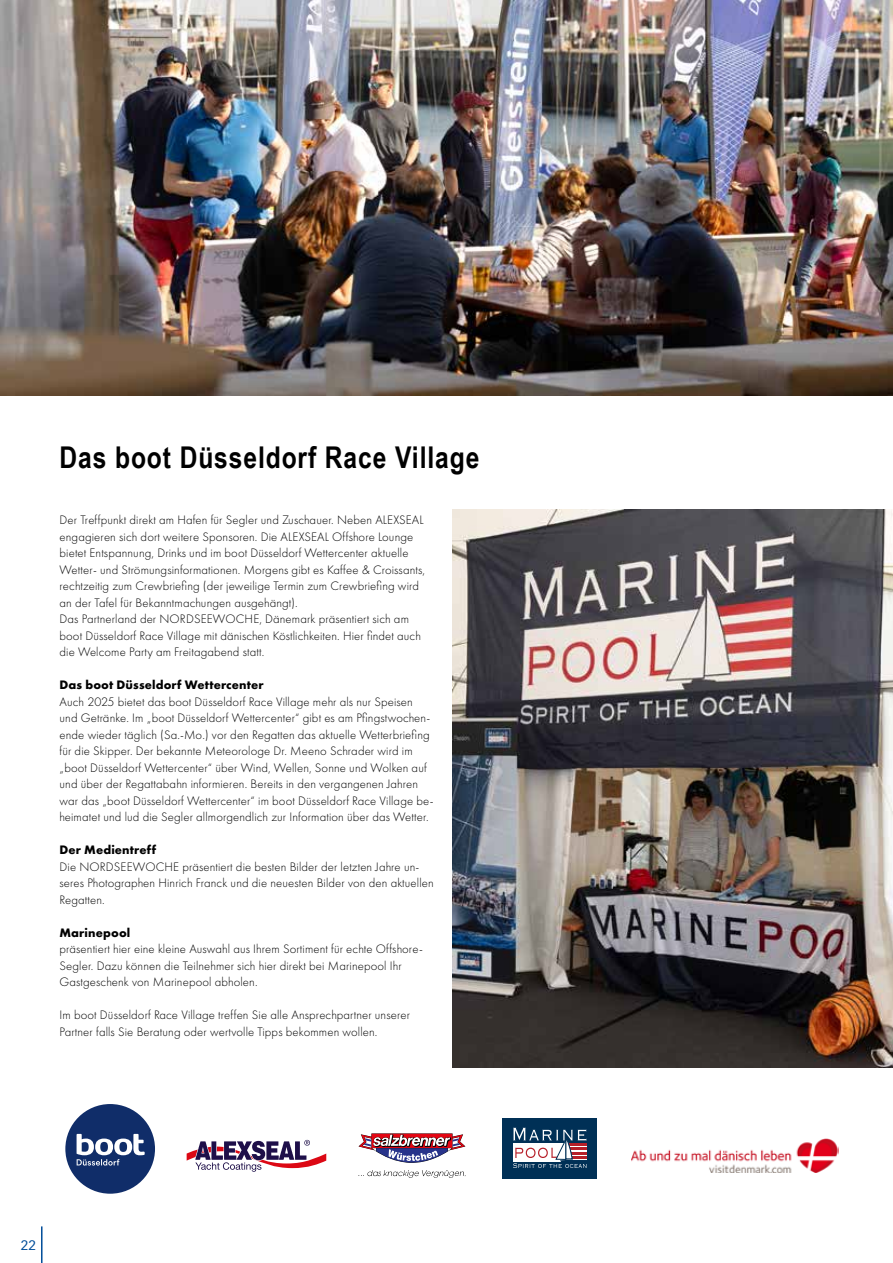
<style>
.page{position:relative;width:893px;height:1263px;background:#fff}
.page>*{position:absolute;margin:0;border:0;box-sizing:border-box;transform-origin:0 0}
.t1{font:700 30px "Arial Narrow";letter-spacing:.03em;color:#000}
.t2{font:13.5px "Vectora LT Pro";color:#004d99}
.t3{font:300 12.75px/16.5px "Futura PT";letter-spacing:.01em;color:#000}
.t4{font:700 12.75px "Futura PT";letter-spacing:.01em;color:#000}
</style>
<div class="page">
<hr style="left:41px;top:1226px;width:2px;height:37px;background:#004d99">
<img style="left:632px;top:1138px;width:207px;height:35px">
<svg style="left:187px;top:1139px;width:139px;height:33px"></svg>
<div style="left:65px;top:1104px;width:90px;height:90px;background:#102d69;border-radius:50%"></div>
<svg style="left:77px;top:1134px;width:68px;height:31px"></svg>
<img style="left:453px;top:509px;width:440px;height:559px">
<div style="left:502px;top:1118px;width:94px;height:61px;background:#003056"></div>
<svg style="left:513px;top:1128px;width:74px;height:40px"></svg>
<svg style="left:358px;top:1170px;width:107px;height:8px"></svg>
<svg style="left:358px;top:1133px;width:107px;height:30px"></svg>
<img style="left:0;top:0;width:893px;height:395px">
<h1 class="t1" style="left:60px;top:435px;width:421px">Das boot Düsseldorf Race Village</h1>
<p class="t3" style="left:60px;top:512px;width:367px">Der Treffpunkt direkt am Hafen für Segler und Zuschauer. Neben ALEXSEAL engagieren sich dort weitere Sponsoren. Die ALEXSEAL Offshore Lounge bietet Entspannung, Drinks und im boot Düsseldorf Wettercenter aktuelle Wetter- und Strömungsinformationen. Morgens gibt es Kaffee &amp; Croissants, rechtzeitig zum Crewbriefing (der jeweilige Termin zum Crewbriefing wird an der Tafel für Bekanntmachungen ausgehängt).<br>Das Partnerland der NORDSEEWOCHE, Dänemark präsentiert sich am boot Düsseldorf Race Village mit dänischen Köstlichkeiten. Hier findet auch die Welcome Party am Freitagabend statt.</p>
<p class="t4" style="left:60px;top:677px;width:206px">Das boot Düsseldorf Wettercenter</p>
<p class="t3" style="left:60px;top:693px;width:376px">Auch 2025 bietet das boot Düsseldorf Race Village mehr als nur Speisen und Getränke. Im „boot Düsseldorf Wettercenter“ gibt es am Pfingstwochen&shy;ende wieder täglich (Sa.-Mo.) vor den Regatten das aktuelle Wetterbriefing für die Skipper. Der bekannte Meteorologe Dr. Meeno Schrader wird im „boot Düsseldorf Wettercenter“ über Wind, Wellen, Sonne und Wolken auf und über der Regattabahn informieren. Bereits in den vergangenen Jahren war das „boot Düsseldorf Wettercenter“ im boot Düsseldorf Race Village be&shy;heimatet und lud die Segler allmorgendlich zur Information über das Wetter.</p>
<p class="t4" style="left:60px;top:842px;width:98px">Der Medientreff</p>
<p class="t3" style="left:60px;top:858px;width:376px">Die NORDSEEWOCHE präsentiert die besten Bilder der letzten Jahre un&shy;seres Photographen Hinrich Franck und die neuesten Bilder von den aktuellen<br>Regatten.</p>
<p class="t4" style="left:60px;top:924px;width:72px">Marinepool</p>
<p class="t3" style="left:60px;top:941px;width:365px">präsentiert hier eine kleine Auswahl aus Ihrem Sortiment für echte Offshore-<br>Segler. Dazu können die Teilnehmer sich hier direkt bei Marinepool Ihr<br>Gastgeschenk von Marinepool abholen.</p>
<p class="t3" style="left:60px;top:1007px;width:352px">Im boot Düsseldorf Race Village treffen Sie alle Ansprechpartner unserer<br>Partner falls Sie Beratung oder wertvolle Tipps bekommen wollen.</p>
<p class="t2" style="left:21px;top:1237px;width:17px">22</p>
</div>
